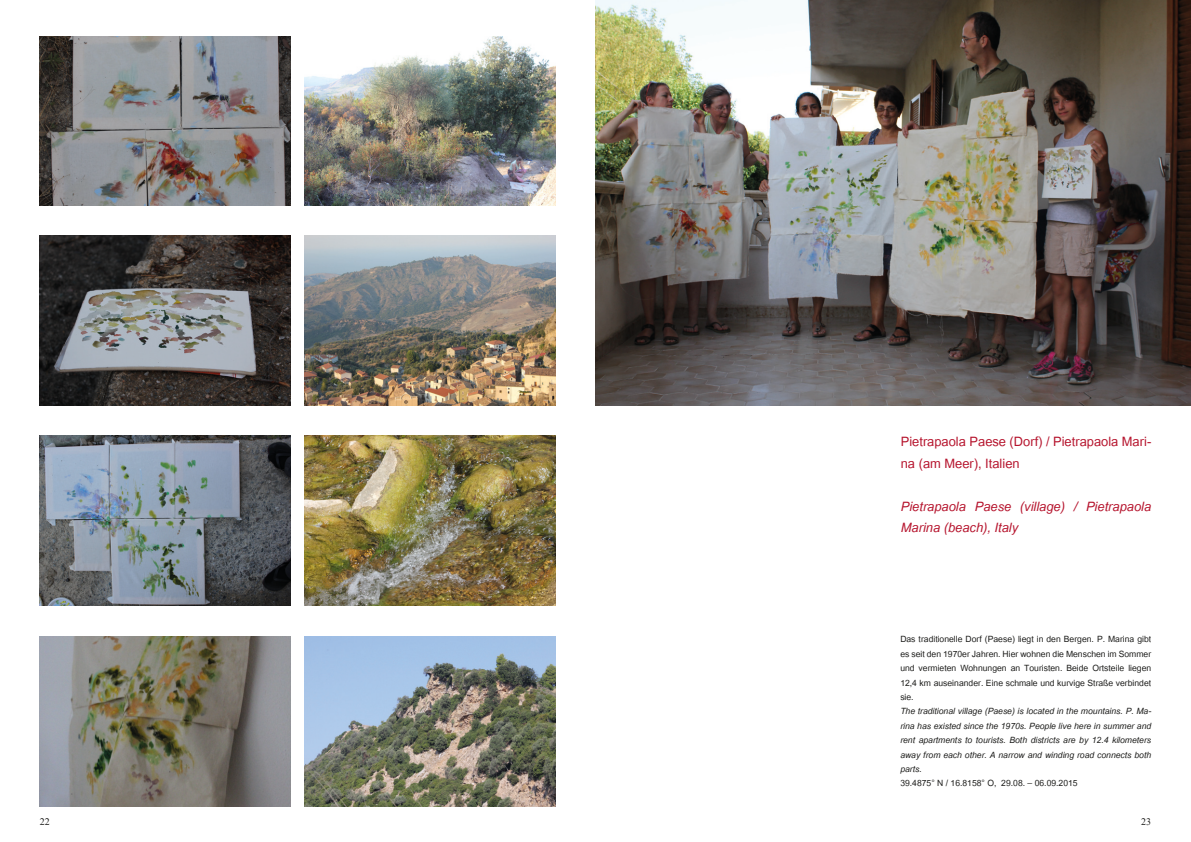
<style>
.page{position:relative;width:1191px;height:842px;background:#fff}
.page>*{position:absolute;margin:0;border:0;box-sizing:border-box;transform-origin:0 0}
.t1{font:18px/21.6px "Utsaah";color:#b6152e}
.t2{font:italic 18px/21.6px "Utsaah";color:#b6152e}
.t3{font:12px/14.4px "Utsaah";color:#1d1d1b;text-align:justify}
.t4{font:italic 12px/14.4px "Utsaah";color:#1d1d1b;text-align:justify}
.t5{font:10px "Times New Roman";color:#1d1d1b}
</style>
<div class="page">
<img style="left:305px;top:636px;width:251px;height:170px">
<img style="left:40px;top:636px;width:251px;height:170px">
<img style="left:305px;top:235px;width:251px;height:170px">
<img style="left:40px;top:235px;width:251px;height:170px">
<img style="left:40px;top:436px;width:251px;height:170px">
<img style="left:305px;top:436px;width:251px;height:170px">
<img style="left:305px;top:36px;width:251px;height:170px">
<img style="left:40px;top:36px;width:251px;height:170px">
<img style="left:595px;top:0;width:596px;height:405px">
<p class="t1" style="left:900px;top:432px;width:252px">Pietrapaola Paese (Dorf) / Pietrapaola Mari&shy;na (am Meer), Italien</p>
<p class="t2" style="left:900px;top:497px;width:252px">Pietrapaola Paese (village) / Pietrapaola<br>Marina (beach), Italy</p>
<p class="t3" style="left:900px;top:633px;width:252px">Das traditionelle Dorf (Paese) liegt in den Bergen. P. Marina gibt es seit den 1970er Jahren. Hier wohnen die Menschen im Sommer und vermieten Wohnungen an Touristen. Beide Ortsteile liegen 12,4 km auseinander. Eine schmale und kurvige Straße verbindet sie.</p>
<p class="t4" style="left:900px;top:705px;width:252px">The traditional village (Paese) is located in the mountains. P. Ma&shy;rina has existed since the 1970s. People live here in summer and rent apartments to tourists. Both districts are by 12.4 kilometers away from each other. A narrow and winding road connects both parts.</p>
<p class="t3" style="left:900px;top:777px;width:179px">39.4875° N / 16.8158° O, 29.08. – 06.09.2015</p>
<p class="t5" style="left:40px;top:815px;width:11px">22</p>
<p class="t5" style="left:1141px;top:815px;width:11px">23</p>
</div>
